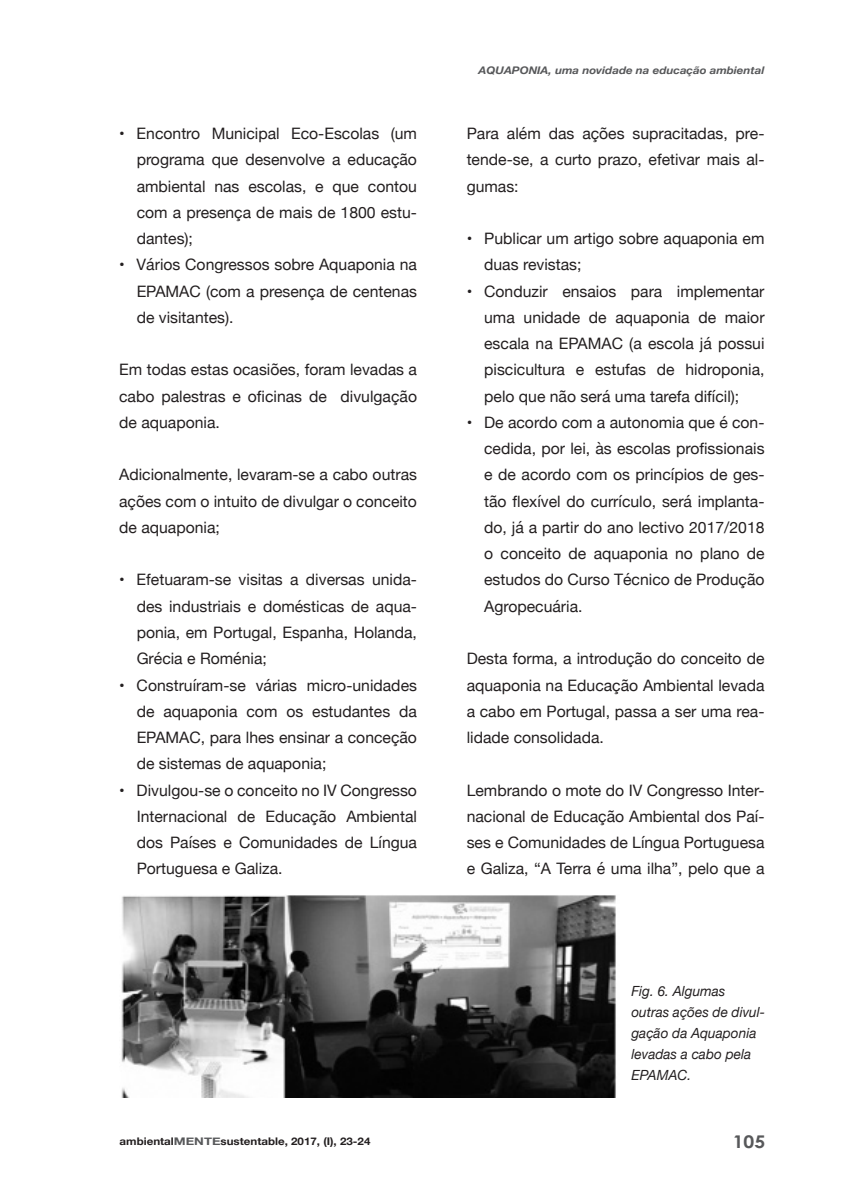
<style>
.page{position:relative;width:844px;height:1191px;background:#fff}
.page>*{position:absolute;margin:0;border:0;box-sizing:border-box;transform-origin:0 0}
.t1{font:700 17.5px "Century Gothic";color:#57585a;scale:1.1 1}
.t2{font:15.75px/26.2px "Helvetica Neue";color:#231f20;text-align:justify}
.t3{font:italic 14px/21px "Helvetica Neue";color:#231f20}
.t4{font:700 10.5px "Helvetica Neue";color:#231f20;scale:1.1 1}
.t5{font:italic 700 10.5px "Helvetica Neue";color:#57585a;scale:1.1 1}
.s1{color:#57585a}
</style>
<div class="page">
<img style="left:121px;top:895px;width:495px;height:202px">
<p class="t2" style="left:137px;top:120px;width:282px;text-indent:-18px">• Encontro Municipal Eco-Escolas (um programa que desenvolve a educação ambiental nas escolas, e que contou com a presença de mais de 1800 estu&shy;dantes);</p>
<p class="t2" style="left:137px;top:251px;width:282px;text-indent:-18px">• Vários Congressos sobre Aquaponia na EPAMAC (com a presença de centenas de visitantes).</p>
<p class="t2" style="left:119px;top:356px;width:299px">Em todas estas ocasiões, foram levadas a cabo palestras e oficinas de divulgação de aquaponia.</p>
<p class="t2" style="left:119px;top:461px;width:299px">Adicionalmente, levaram-se a cabo outras ações com o intuito de divulgar o conceito de aquaponia;</p>
<p class="t2" style="left:137px;top:566px;width:282px;text-indent:-18px">• Efetuaram-se visitas a diversas unida&shy;des industriais e domésticas de aqua&shy;ponia, em Portugal, Espanha, Holanda, Grécia e Roménia;</p>
<p class="t2" style="left:137px;top:671px;width:282px;text-indent:-18px">• Construíram-se várias micro-unidades de aquaponia com os estudantes da EPAMAC, para lhes ensinar a conceção de sistemas de aquaponia;</p>
<p class="t2" style="left:137px;top:776px;width:282px;text-indent:-18px">• Divulgou-se o conceito no IV Congresso Internacional de Educação Ambiental dos Países e Comunidades de Língua Portuguesa e Galiza.</p>
<p class="t5" style="left:478px;top:63px;width:261px">AQUAPONIA, uma novidade na educação ambiental</p>
<p class="t2" style="left:466px;top:120px;width:299px">Para além das ações supracitadas, pre&shy;tende-se, a curto prazo, efetivar mais al&shy;gumas:</p>
<p class="t2" style="left:484px;top:225px;width:282px;text-indent:-18px">• Publicar um artigo sobre aquaponia em duas revistas;</p>
<p class="t2" style="left:484px;top:278px;width:282px;text-indent:-18px">• Conduzir ensaios para implementar uma unidade de aquaponia de maior escala na EPAMAC (a escola já possui piscicultura e estufas de hidroponia, pelo que não será uma tarefa difícil);</p>
<p class="t2" style="left:484px;top:409px;width:282px;text-indent:-18px">• De acordo com a autonomia que é con&shy;cedida, por lei, às escolas profissionais e de acordo com os princípios de ges&shy;tão flexível do currículo, será implanta&shy;do, já a partir do ano lectivo 2017/2018 o conceito de aquaponia no plano de estudos do Curso Técnico de Produção Agropecuária.</p>
<p class="t2" style="left:466px;top:645px;width:299px">Desta forma, a introdução do conceito de aquaponia na Educação Ambiental levada a cabo em Portugal, passa a ser uma rea&shy;lidade consolidada.</p>
<p class="t2" style="left:466px;top:776px;width:299px">Lembrando o mote do IV Congresso Inter&shy;nacional de Educação Ambiental dos Paí&shy;ses e Comunidades de Língua Portuguesa e Galiza, “A Terra é uma ilha”, pelo que a</p>
<p class="t3" style="left:631px;top:980px;width:135px">Fig. 6. Algumas outras ações de divul&shy;gação da Aquaponia levadas a cabo pela<br>EPAMAC.</p>
<p class="t4" style="left:119px;top:1134px;width:229px">ambiental<span class="s1">MENTE</span>sustentable, 2017, (I), 23-24</p>
<p class="t1" style="left:732px;top:1130px;width:31px">105</p>
</div>
